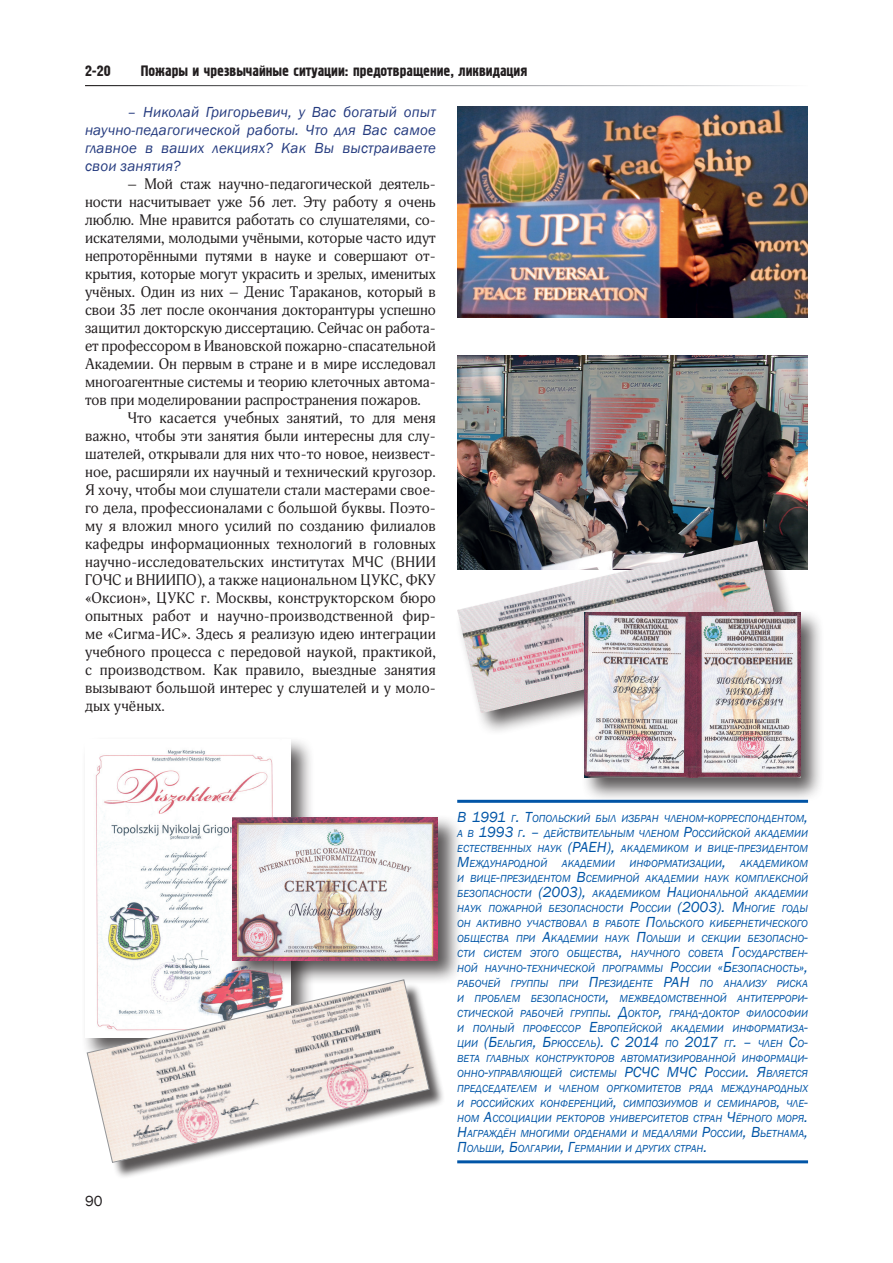
<style>
.page{position:relative;width:893px;height:1263px;background:#fff}
.page>*{position:absolute;margin:0;border:0;box-sizing:border-box;transform-origin:0 0}
.Основной_текст{font:15px/18px "DS Adonis";letter-spacing:.005em;color:#231f20;text-align:justify}
.Основной_текст-2{font:italic 15px/18px "Franklin Gothic";letter-spacing:.01em;color:#253b7f;text-align:justify}
.t1{font:15px "Hermes";color:#231f20}
.Текст{font:italic 15px "Franklin Gothic";color:#0155a7}
.t2{font:15px "Franklin Gothic";color:#231f20}
.Текст-2{font:italic 10.5px/15px "Franklin Gothic";color:#0155a7;text-align:justify}
.s1{font-size:15px}
</style>
<div class="page">
<div style="left:81px;top:735px;width:234px;height:327px;background:#231f20;opacity:.75"></div>
<img style="left:85px;top:739px;width:205px;height:298px">
<hr style="left:457px;top:800px;width:351px;height:3px;background:#0155a7">
<hr style="left:457px;top:1160px;width:351px;height:3px;background:#0155a7">
<div style="left:90px;top:982px;width:356px;height:197px;background:#231f20;opacity:.75"></div>
<svg style="left:87px;top:979px;width:343px;height:184px"></svg>
<img style="left:457px;top:106px;width:351px;height:211px">
<img style="left:457px;top:355px;width:351px;height:214px">
<div style="left:228px;top:814px;width:235px;height:171px;background:#231f20;opacity:.75"></div>
<img style="left:232px;top:817px;width:206px;height:144px">
<div style="left:454px;top:538px;width:351px;height:199px;background:#231f20;opacity:.75"></div>
<img style="left:457px;top:541px;width:324px;height:172px">
<div style="left:581px;top:609px;width:244px;height:194px;background:#231f20;opacity:.75"></div>
<img style="left:585px;top:613px;width:215px;height:165px">
<p class="t1" style="left:85px;top:62px;width:27px">2-20</p>
<p class="t1" style="left:141px;top:62px;width:388px">Пожары и чрезвычайные ситуации: предотвращение, ликвидация</p>
<p class="Основной_текст-2" style="left:85px;top:103px;width:352px;text-indent:43px">– Николай Григорьевич, у Вас богатый опыт научно-педагогической работы. Что для Вас самое главное в ваших лекциях? Как Вы выстраиваете свои занятия?</p>
<p class="Основной_текст" style="left:85px;top:175px;width:352px;text-indent:43px">– Мой стаж научно-педагогической деятель&shy;ности насчитывает уже 56 лет. Эту работу я очень люблю. Мне нравится работать со слушателями, со&shy;искателями, молодыми учёными, которые часто идут непроторёнными путями в науке и совершают от&shy;крытия, которые могут украсить и зрелых, именитых учёных. Один из них – Денис Тараканов, который в свои 35 лет после окончания докторантуры успешно защитил докторскую диссертацию. Сейчас он работа&shy;ет профессором в Ивановской пожарно-спасательной Академии. Он первым в стране и в мире исследовал многоагентные системы и теорию клеточных автома&shy;тов при моделировании распространения пожаров.</p>
<p class="Основной_текст" style="left:85px;top:409px;width:352px;text-indent:43px">Что касается учебных занятий, то для меня важно, чтобы эти занятия были интересны для слу&shy;шателей, открывали для них что-то новое, неизвест&shy;ное, расширяли их научный и технический кругозор.<br>Я хочу, чтобы мои слушатели стали мастерами свое&shy;го дела, профессионалами с большой буквы. Поэто&shy;му я вложил много усилий по созданию филиалов кафедры информационных технологий в головных научно-исследовательских институтах МЧС (ВНИИ ГОЧС и ВНИИПО), а также национальном ЦУКС, ФКУ «Оксион», ЦУКС г. Москвы, конструкторском бюро опытных работ и научно-производственной фир&shy;ме «Сигма-ИС». Здесь я реализую идею интеграции учебного процесса с передовой наукой, практикой, с производством. Как правило, выездные занятия вызывают большой интерес у слушателей и у моло&shy;дых учёных.</p>
<p class="t2" style="left:85px;top:1192px;width:19px">90</p>
<p class="Текст-2" style="left:457px;top:811px;width:352px"><span class="s1">В 1991</span> г<span class="s1">. Т</span>опольский был избран членом<span class="s1">-</span>корреспондентом<span class="s1">, </span>а в <span class="s1">1993</span> г<span class="s1">. –</span> действительным членом <span class="s1">Р</span>оссийской академии естественных наук <span class="s1">(РАЕН</span></p>
<p class="Текст-2" style="left:607px;top:841px;width:203px"><span class="s1">),</span> академиком и вице<span class="s1">-</span>президентом</p>
<p class="Текст-2" style="left:457px;top:856px;width:92px"><span class="s1">М</span>еждународной</p>
<p class="Текст-2" style="left:562px;top:856px;width:55px">академии</p>
<p class="Текст-2" style="left:457px;top:856px;width:352px;text-indent:172px">информатизации<span class="s1">,</span> академиком и вице<span class="s1">-</span>президентом <span class="s1">В</span>семирной академии наук комплексной безопасности <span class="s1">(2003),</span> академиком <span class="s1">Н</span>ациональной академии наук пожарной безопасности <span class="s1">Р</span>оссии <span class="s1">(2003). М</span>ногие годы он активно участвовал в работе <span class="s1">П</span>ольского кибернетического общества при <span class="s1">А</span>кадемии наук <span class="s1">П</span>ольши и секции безопасно&shy;сти систем этого общества<span class="s1">,</span> научного совета <span class="s1">Г</span>осударствен&shy;ной научно<span class="s1">-</span>технической программы <span class="s1">Р</span>оссии <span class="s1">«Б</span>езопасность<span class="s1">», </span>рабочей группы при <span class="s1">П</span>резиденте <span class="s1">РАН</span></p>
<p class="Текст-2" style="left:457px;top:976px;width:352px;text-indent:243px">по анализу риска и проблем безопасности<span class="s1">,</span> межведомственной антитеррори&shy;стической рабочей группы<span class="s1">. Д</span>октор<span class="s1">,</span> гранд<span class="s1">-</span>доктор философии и полный профессор <span class="s1">Е</span>вропейской академии информатиза&shy;ции <span class="s1">(Б</span>ельгия<span class="s1">, Б</span>рюссель<span class="s1">). С 2014</span> по <span class="s1">2017</span> гг<span class="s1">. –</span> член <span class="s1">С</span>о&shy;вета главных конструкторов автоматизированной информаци&shy;онно<span class="s1">-</span>управляющей системы <span class="s1">РСЧС</span></p>
<p class="Текст" style="left:667px;top:1062px;width:11px">МЧС</p>
<p class="Текст-2" style="left:457px;top:1066px;width:352px;text-indent:247px"><span class="s1">Р</span>оссии<span class="s1">. Я</span>вляется председателем и членом оргкомитетов ряда международных и российских конференций<span class="s1">,</span> симпозиумов и семинаров<span class="s1">,</span> чле&shy;ном <span class="s1">А</span>ссоциации ректоров университетов стран <span class="s1">Ч</span>ёрного моря<span class="s1">.<br>Н</span>аграждён многими орденами и медалями <span class="s1">Р</span>оссии<span class="s1">, В</span>ьетнама<span class="s1">, П</span>ольши<span class="s1">, Б</span>олгарии<span class="s1">, Г</span>ермании и других стран<span class="s1">.</span></p>
</div>
